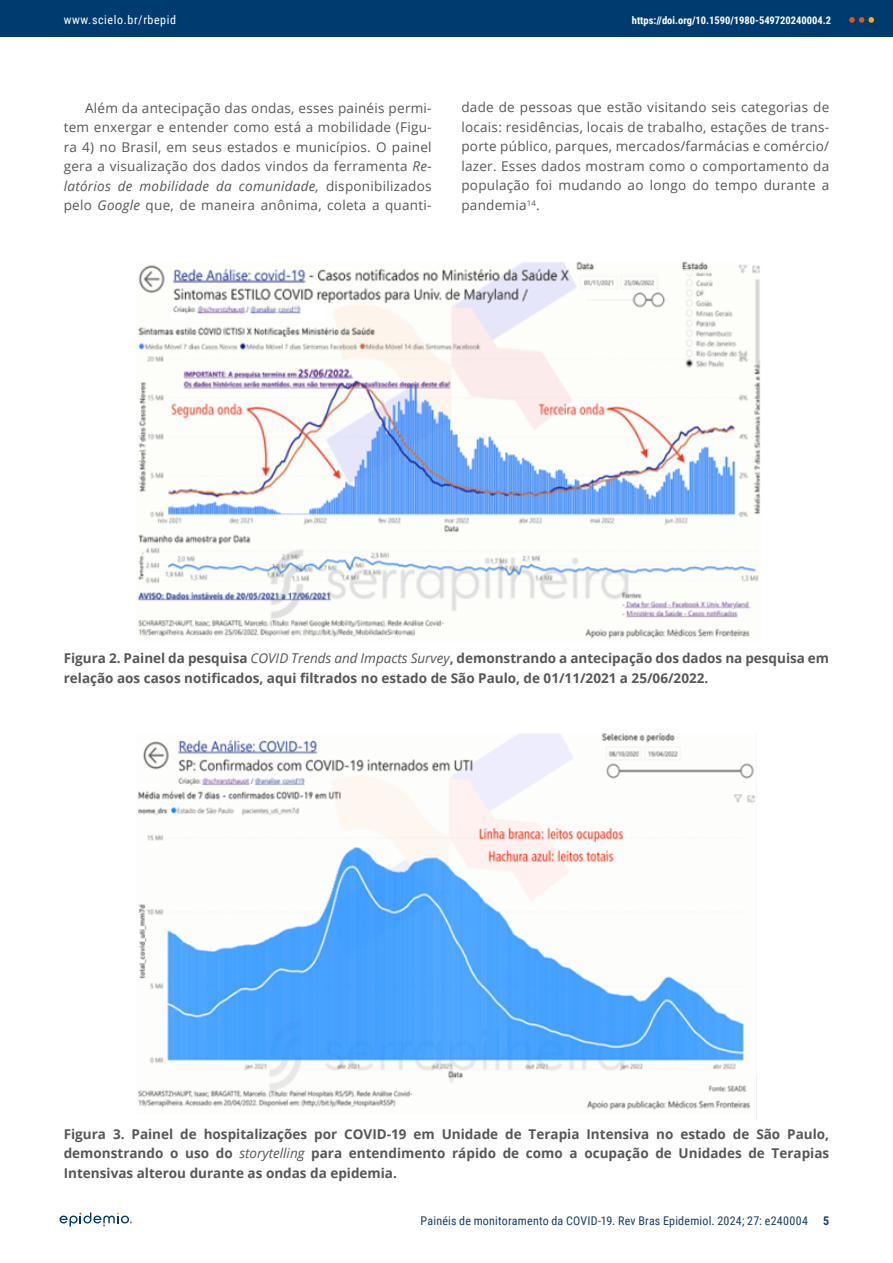
<style>
.page{position:relative;width:893px;height:1263px;background:#fff}
.page>*{position:absolute;margin:0;border:0;box-sizing:border-box;transform-origin:0 0}
.t1{font:13.5px/19.5px "Open Sans";letter-spacing:.02em;color:#575756;text-align:justify}
.t2{font:700 13.5px/19.5px "Open Sans";color:#575756}
.t3{font:12px "Roboto Condensed";letter-spacing:.015em;color:#173d6b}
.t4{font:12px "Roboto Condensed";letter-spacing:.05em;color:#fff}
.t5{font:700 12px "Roboto Condensed";color:#173d6b}
.t6{font:700 10.5px "Roboto Condensed";color:#fff}
.s1{font-style:italic}
.s2{font-weight:400;font-style:italic}
</style>
<div class="page">
<div style="left:0;top:0;width:893px;height:36px;background:#003b70"></div>
<svg style="left:849px;top:17px;width:25px;height:6px"></svg>
<svg style="left:60px;top:1212px;width:72px;height:14px"></svg>
<img style="left:137px;top:261px;width:623px;height:378px">
<img style="left:138px;top:733px;width:617px;height:377px">
<p class="t4" style="left:64px;top:12px;width:114px">www.scielo.br/rbepid</p>
<p class="t6" style="left:632px;top:12px;width:201px">https://doi.org/10.1590/1980-549720240004.2</p>
<p class="t1" style="left:64px;top:98px;width:369px;text-indent:21px">Além da antecipação das ondas, esses painéis permi&shy;tem enxergar e entender como está a mobilidade (Figu&shy;ra 4) no Brasil, em seus estados e municípios. O painel gera a visualização dos dados vindos da ferramenta <span class="s1">Re&shy;latórios de mobilidade da comunidade,</span> disponibilizados pelo <span class="s1">Google</span> que, de maneira anônima, coleta a quanti-</p>
<p class="t1" style="left:461px;top:97px;width:369px">dade de pessoas que estão visitando seis categorias de locais: residências, locais de trabalho, estações de trans&shy;porte público, parques, mercados/farmácias e comércio/ lazer. Esses dados mostram como o comportamento da população foi mudando ao longo do tempo durante a pandemia<sup>14</sup>.</p>
<p class="t2" style="left:64px;top:648px;width:767px">Figura 2. Painel da pesquisa <span class="s2">COVID Trends and Impacts Survey</span>, demonstrando a antecipação dos dados na pesquisa em relação aos casos notificados, aqui filtrados no estado de São Paulo, de 01/11/2021 a 25/06/2022.</p>
<p class="t2" style="left:64px;top:1124px;width:767px;text-align:justify">Figura 3. Painel de hospitalizações por COVID-19 em Unidade de Terapia Intensiva no estado de São Paulo, demonstrando o uso do <span class="s2">storytelling</span> para entendimento rápido de como a ocupação de Unidades de Terapias Intensivas alterou durante as ondas da epidemia.</p>
<p class="t3" style="left:421px;top:1212px;width:389px">Painéis de monitoramento da COVID-19. Rev Bras Epidemiol. 2024; 27: e240004</p>
<p class="t5" style="left:823px;top:1212px;width:8px">5</p>
</div>
